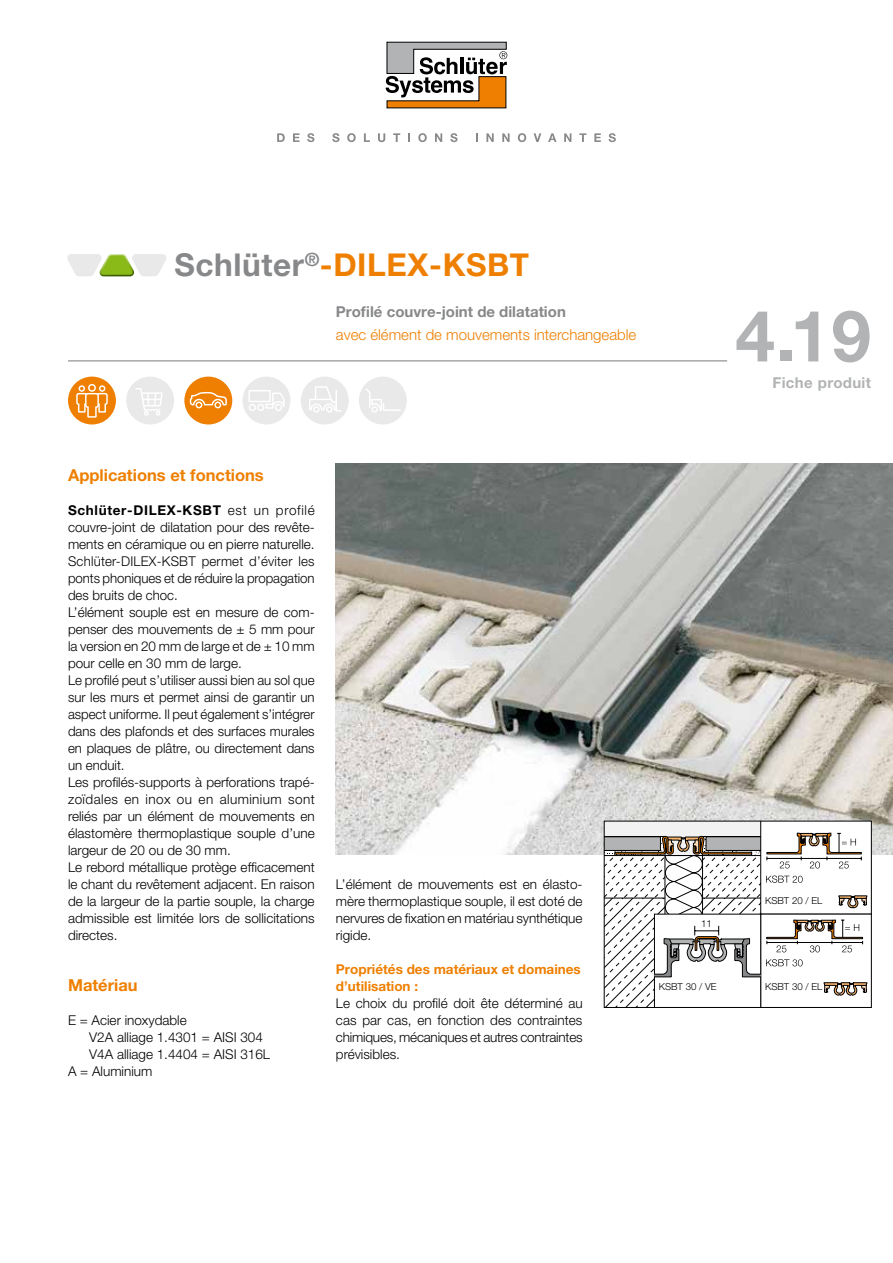
<style>
.page{position:relative;width:893px;height:1263px;background:#fff}
.page>*{position:absolute;margin:0;border:0;box-sizing:border-box;transform-origin:0 0}
.t1{font:700 71.25px "Helvetica Neue LT Pro";color:#b1b3b4}
.t2{font:700 31.5px "Helvetica Neue LT Pro";letter-spacing:.02em;color:#ee7f00}
.t3{font:700 16.5px "Helvetica Neue LT Pro";color:#ee7f00}
.t4{font:300 15px "Helvetica Neue LT Pro";color:#ee7f00}
.t5{font:700 15px "Helvetica Neue LT Pro";color:#87888a}
.t6{font:700 15px "Helvetica Neue LT Pro";letter-spacing:.02em;color:#b1b3b4}
.t7{font:300 13.5px/17px "Helvetica Neue LT Pro";color:#000;text-align:justify}
.t8{font:700 13.5px/17px "Helvetica Neue LT Pro";color:#ee7f00}
.t9{font:300 9.75px "Helvetica Neue LT Pro";color:#000}
.s1{color:#87888a}
.s2{font-weight:700}
</style>
<div class="page">
<img style="left:336px;top:463px;width:557px;height:392px">
<svg style="left:606px;top:823px;width:264px;height:183px"></svg>
<div style="left:604px;top:821px;width:268px;height:187px;border:1px solid #000"></div>
<svg style="left:386px;top:42px;width:121px;height:66px"></svg>
<svg style="left:277px;top:133px;width:8px;height:9px"></svg>
<svg style="left:293px;top:133px;width:6px;height:9px"></svg>
<svg style="left:307px;top:133px;width:7px;height:9px"></svg>
<svg style="left:332px;top:133px;width:7px;height:9px"></svg>
<svg style="left:347px;top:133px;width:9px;height:9px"></svg>
<svg style="left:364px;top:133px;width:6px;height:9px"></svg>
<svg style="left:378px;top:133px;width:7px;height:9px"></svg>
<svg style="left:393px;top:133px;width:7px;height:9px"></svg>
<svg style="left:408px;top:133px;width:2px;height:9px"></svg>
<svg style="left:418px;top:133px;width:9px;height:9px"></svg>
<svg style="left:435px;top:133px;width:7px;height:9px"></svg>
<svg style="left:450px;top:133px;width:8px;height:9px"></svg>
<svg style="left:476px;top:133px;width:2px;height:9px"></svg>
<svg style="left:486px;top:133px;width:8px;height:9px"></svg>
<svg style="left:502px;top:133px;width:8px;height:9px"></svg>
<svg style="left:518px;top:133px;width:8px;height:9px"></svg>
<svg style="left:534px;top:133px;width:7px;height:9px"></svg>
<svg style="left:548px;top:133px;width:8px;height:9px"></svg>
<svg style="left:564px;top:133px;width:7px;height:9px"></svg>
<svg style="left:579px;top:133px;width:7px;height:9px"></svg>
<svg style="left:594px;top:133px;width:7px;height:9px"></svg>
<svg style="left:609px;top:133px;width:7px;height:9px"></svg>
<hr style="left:68px;top:360px;width:659px;height:1px;background:#87888a">
<svg style="left:67px;top:254px;width:99px;height:22px"></svg>
<div style="left:68px;top:377px;width:48px;height:47px;background:#ee7f00;border-radius:50%"></div>
<div style="left:88px;top:384px;width:8px;height:8px;border:1px solid #fff;border-radius:50%"></div>
<svg style="left:75px;top:385px;width:33px;height:33px"></svg>
<div style="left:126px;top:377px;width:48px;height:47px;background:#e9e9ea;border-radius:50%"></div>
<svg style="left:135px;top:388px;width:28px;height:36px"></svg>
<div style="left:184px;top:377px;width:48px;height:47px;background:#ee7f00;border-radius:50%"></div>
<svg style="left:189px;top:391px;width:39px;height:33px"></svg>
<div style="left:243px;top:377px;width:47px;height:47px;background:#e9e9ea;border-radius:50%"></div>
<svg style="left:248px;top:390px;width:37px;height:21px"></svg>
<div style="left:301px;top:377px;width:48px;height:47px;background:#e9e9ea;border-radius:50%"></div>
<svg style="left:309px;top:386px;width:33px;height:27px"></svg>
<div style="left:359px;top:377px;width:48px;height:47px;background:#e9e9ea;border-radius:50%"></div>
<svg style="left:366px;top:388px;width:35px;height:25px"></svg>
<h2 class="t2" style="left:174px;top:246px;width:356px"><span class="s1">Schlüter</span><sup>®</sup>-DILEX-KSBT</h2>
<p class="t5" style="left:336px;top:303px;width:231px">Profilé couvre-joint de dilatation</p>
<p class="t4" style="left:336px;top:326px;width:302px">avec élément de mouvements interchangeable</p>
<h1 class="t1" style="left:735px;top:292px;width:137px">4.19</h1>
<p class="t6" style="left:773px;top:373px;width:100px">Fiche produit</p>
<p class="t3" style="left:68px;top:464px;width:197px">Applications et fonctions</p>
<p class="t7" style="left:68px;top:501px;width:248px;text-align:left"><span class="s2">Schlüter-DILEX-KSBT</span> est un profilé couvre-joint de dilatation pour des revête&shy;ments en céramique ou en pierre naturelle.<br>Schlüter-DILEX-KSBT permet d’éviter les ponts phoniques et de réduire la propagation des bruits de choc.<br>L’élément souple est en mesure de com&shy;penser des mouvements de ± 5 mm pour la version en 20 mm de large et de ± 10 mm pour celle en 30 mm de large.<br>Le profilé peut s’utiliser aussi bien au sol que sur les murs et permet ainsi de garantir un aspect uniforme. Il peut également s’intégrer dans des plafonds et des surfaces murales en plaques de plâtre, ou directement dans un enduit.<br>Les profilés-supports à perforations trapé&shy;zoïdales en inox ou en aluminium sont reliés par un élément de mouvements en élastomère thermoplastique souple d’une largeur de 20 ou de 30 mm.<br>Le rebord métallique protège efficacement le chant du revêtement adjacent. En raison de la largeur de la partie souple, la charge admissible est limitée lors de sollicitations directes.</p>
<p class="t3" style="left:68px;top:975px;width:71px">Matériau</p>
<p class="t7" style="left:68px;top:1011px;width:120px">E = Acier inoxydable</p>
<p class="t7" style="left:89px;top:1028px;width:175px">V2A alliage 1.4301 = AISI 304</p>
<p class="t7" style="left:89px;top:1045px;width:182px">V4A alliage 1.4404 = AISI 316L</p>
<p class="t7" style="left:68px;top:1062px;width:86px">A = Aluminium</p>
<p class="t7" style="left:336px;top:875px;width:248px">L’élément de mouvements est en élasto&shy;mère thermoplastique souple, il est doté de nervures de fixation en matériau synthétique rigide.</p>
<p class="t8" style="left:336px;top:960px;width:246px">Propriétés des matériaux et domaines d’utilisation :</p>
<p class="t7" style="left:336px;top:994px;width:248px">Le choix du profilé doit ête déterminé au cas par cas, en fonction des contraintes chimiques, mécaniques et autres contraintes prévisibles.</p>
<p class="t9" style="left:701px;top:917px;width:12px">11</p>
<p class="t9" style="left:765px;top:894px;width:59px">KSBT 20 / EL</p>
<p class="t9" style="left:659px;top:981px;width:59px">KSBT 30 / VE</p>
<p class="t9" style="left:765px;top:981px;width:59px">KSBT 30 / EL</p>
</div>
